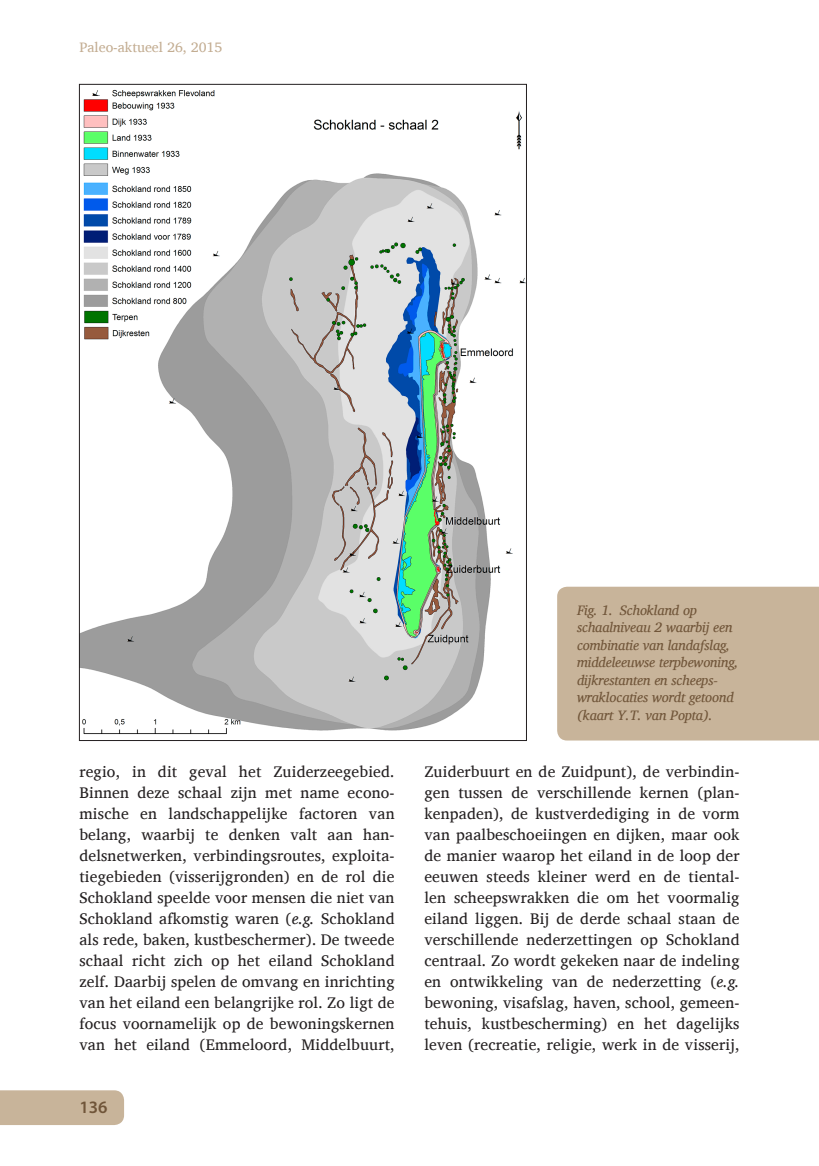
<style>
.page{position:relative;width:819px;height:1166px;background:#fff}
.page>*{position:absolute;margin:0;border:0;box-sizing:border-box;transform-origin:0 0}
.t1{font:600 17.5px "Myriad Pro";color:#705539}
.Plat{font:15.75px/21px "Charis SIL";letter-spacing:.01em;color:#231f20;text-align:justify}
.Afbeeldingstekst{font:italic 14px/17.5px "Charis SIL";letter-spacing:-.01em;color:#705539}
.t2{font:14px "Charis SIL";color:#c3ad92}
.s1{font-style:italic}
</style>
<div class="page">
<div style="left:0;top:1090px;width:124px;height:35px;background:#c8b49a"></div>
<img style="left:81px;top:89px;width:444px;height:646px">
<div style="left:557px;top:587px;width:262px;height:153px;background:#c8b49a"></div>
<p class="t2" style="left:79px;top:39px;width:144px">Paleo-aktueel 26, 2015</p>
<p class="Afbeeldingstekst" style="left:577px;top:601px;width:163px">Fig. 1. Schokland op schaalniveau 2 waarbij een combinatie van landafslag, middeleeuwse terpbewoning, dijkrestanten en scheeps&shy;wraklocaties wordt getoond (kaart Y.T. van Popta).</p>
<p class="Plat" style="left:79px;top:761px;width:317px">regio, in dit geval het Zuiderzeegebied.<br>Binnen deze schaal zijn met name econo&shy;mische en landschappelijke factoren van belang, waarbij te denken valt aan han&shy;delsnetwerken, verbindingsroutes, exploita&shy;tiegebieden (visserijgronden) en de rol die Schokland speelde voor mensen die niet van Schokland afkomstig waren (<span class="s1">e.g.</span> Schokland als rede, baken, kustbeschermer). De tweede schaal richt zich op het eiland Schokland zelf. Daarbij spelen de omvang en inrichting van het eiland een belangrijke rol. Zo ligt de focus voornamelijk op de bewoningskernen van het eiland (Emmeloord, Middelbuurt,</p>
<p class="Plat" style="left:424px;top:761px;width:317px">Zuiderbuurt en de Zuidpunt), de verbindin&shy;gen tussen de verschillende kernen (plan&shy;kenpaden), de kustverdediging in de vorm van paalbeschoeiingen en dijken, maar ook de manier waarop het eiland in de loop der eeuwen steeds kleiner werd en de tiental&shy;len scheepswrakken die om het voormalig eiland liggen. Bij de derde schaal staan de verschillende nederzettingen op Schokland centraal. Zo wordt gekeken naar de indeling en ontwikkeling van de nederzetting (<span class="s1">e.g. </span>bewoning, visafslag, haven, school, gemeen&shy;tehuis, kustbescherming) en het dagelijks leven (recreatie, religie, werk in de visserij,</p>
<p class="t1" style="left:79px;top:1096px;width:30px">136</p>
</div>
